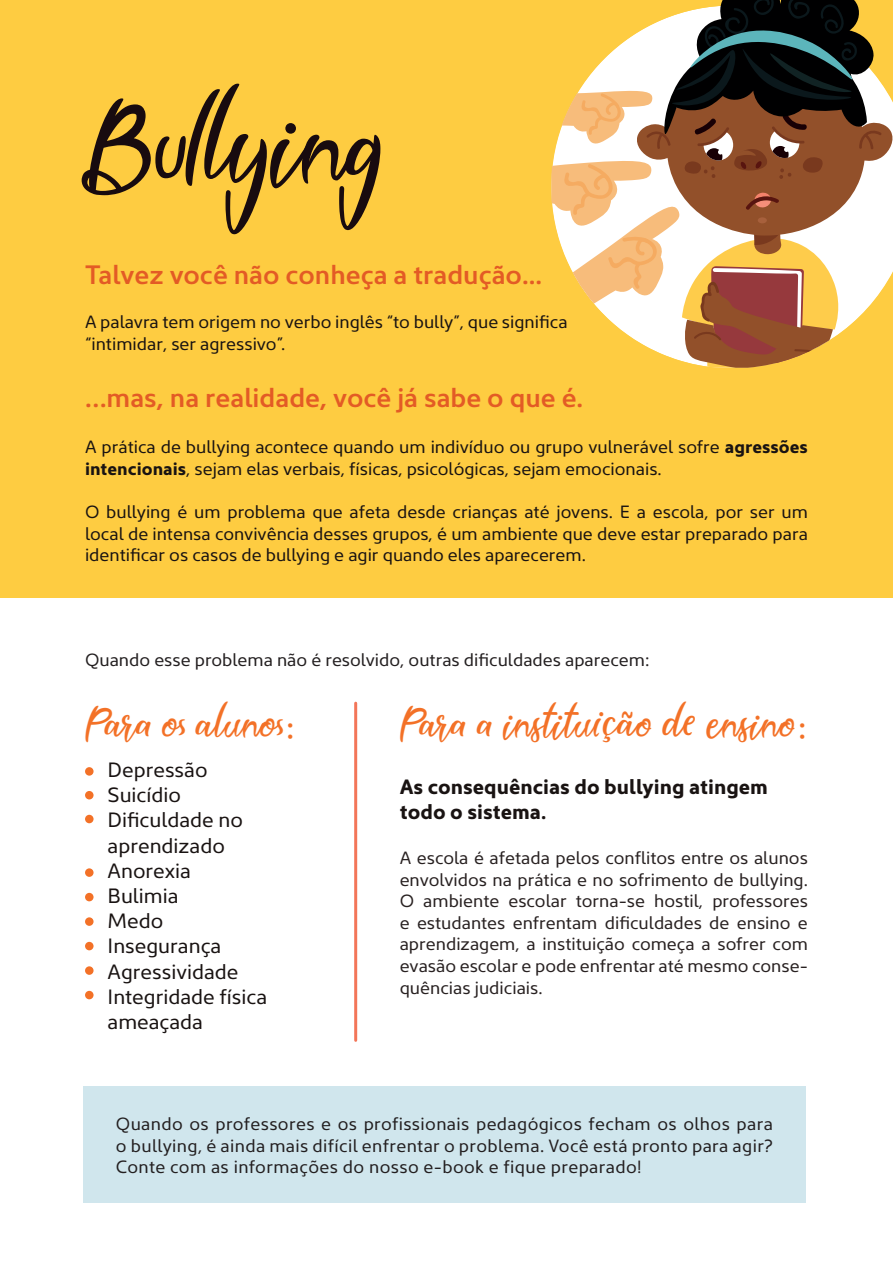
<style>
.page{position:relative;width:893px;height:1263px;background:#fff}
.page>*{position:absolute;margin:0;border:0;box-sizing:border-box;transform-origin:0 0}
.t1{font:120px "Visually";color:#180b0f}
.t2{font:45px "Visually";color:#f37127}
.t3{font:600 27px "Kyrial Sans Pro";color:#e35b25}
.t4{font:21px/25.2px "Kyrial Sans Pro";color:#191312}
.t5{font:700 21px/25.2px "Kyrial Sans Pro";color:#191312}
.t6{font:18px/21.6px "Kyrial Sans Pro";color:#191312}
.t7{font:18px/21.6px "Kyrial Sans Pro";color:#282121;text-align:justify}
.t8{font:18px/21.6px "Kyrial Sans Pro";color:#231f20;text-align:justify}
.s1{font-weight:700}
</style>
<div class="page">
<div style="left:83px;top:1086px;width:723px;height:117px;background:#d0e6ed"></div>
<div style="left:0;top:0;width:893px;height:597px;background:#fecc41"></div>
<svg style="left:551px;top:0;width:342px;height:368px"></svg>
<div style="left:85px;top:767px;width:9px;height:9px;background:#f37127;border-radius:50%"></div>
<div style="left:85px;top:791px;width:9px;height:8px;background:#f37127;border-radius:50%"></div>
<div style="left:85px;top:815px;width:9px;height:8px;background:#f37127;border-radius:50%"></div>
<div style="left:85px;top:868px;width:9px;height:9px;background:#f37127;border-radius:50%"></div>
<div style="left:85px;top:893px;width:9px;height:8px;background:#f37127;border-radius:50%"></div>
<div style="left:85px;top:917px;width:9px;height:9px;background:#f37127;border-radius:50%"></div>
<div style="left:85px;top:942px;width:9px;height:8px;background:#f37127;border-radius:50%"></div>
<div style="left:85px;top:966px;width:9px;height:9px;background:#f37127;border-radius:50%"></div>
<div style="left:85px;top:991px;width:9px;height:8px;background:#f37127;border-radius:50%"></div>
<hr style="left:354px;top:703px;width:3px;height:337px;background:#f37659">
<h1 class="t1" style="left:85px;top:55px;width:303px">Bullying</h1>
<h3 class="t3" style="left:85px;top:255px;width:459px">Talvez você não conheça a tradução...</h3>
<p class="t6" style="left:85px;top:310px;width:484px">A palavra tem origem no verbo inglês “to bully”, que significa “intimidar, ser agressivo”.</p>
<h3 class="t3" style="left:85px;top:378px;width:500px">…mas, na realidade, você já sabe o que é.</h3>
<p class="t6" style="left:85px;top:435px;width:724px">A prática de bullying acontece quando um indivíduo ou grupo vulnerável sofre <span class="s1">agressões intencionais</span>, sejam elas verbais, físicas, psicológicas, sejam emocionais.</p>
<p class="t6" style="left:85px;top:500px;width:724px;text-align:justify">O bullying é um problema que afeta desde crianças até jovens. E a escola, por ser um local de intensa convivência desses grupos, é um ambiente que deve estar preparado para identificar os casos de bullying e agir quando eles aparecerem.</p>
<p class="t8" style="left:85px;top:648px;width:566px">Quando esse problema não é resolvido, outras dificuldades aparecem:</p>
<h2 class="t2" style="left:85px;top:690px;width:211px">Para os alunos:</h2>
<h2 class="t2" style="left:400px;top:690px;width:408px">Para a instituição de ensino:</h2>
<p class="t4" style="left:108px;top:756px;width:161px">Depressão<br>Suicídio<br>Dificuldade no aprendizado<br>Anorexia<br>Bulimia<br>Medo<br>Insegurança<br>Agressividade<br>Integridade física ameaçada</p>
<p class="t5" style="left:400px;top:773px;width:370px">As consequências do bullying atingem todo o sistema.</p>
<p class="t7" style="left:400px;top:846px;width:410px">A escola é afetada pelos conflitos entre os alunos envolvidos na prática e no sofrimento de bullying.<br>O ambiente escolar torna-se hostil, professores e estudantes enfrentam dificuldades de ensino e aprendizagem, a instituição começa a sofrer com evasão escolar e pode enfrentar até mesmo conse&shy;quências judiciais.</p>
<p class="t8" style="left:116px;top:1112px;width:658px">Quando os professores e os profissionais pedagógicos fecham os olhos para o bullying, é ainda mais difícil enfrentar o problema. Você está pronto para agir?<br>Conte com as informações do nosso e-book e fique preparado!</p>
</div>
